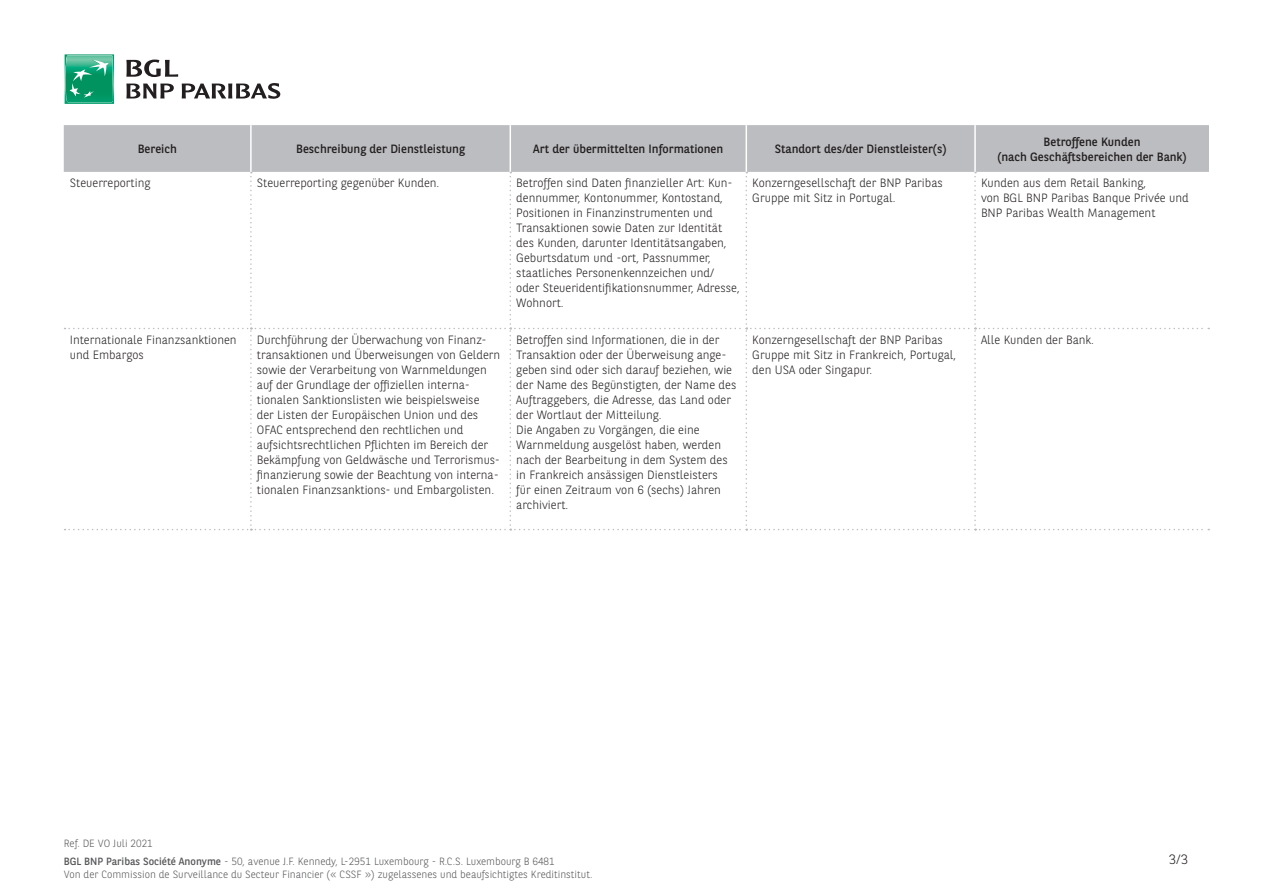
<style>
.page{position:relative;width:1263px;height:893px;background:#fff}
.page>*{position:absolute;margin:0;border:0;box-sizing:border-box;transform-origin:0 0}
.t1{font:300 13.5px "BNPP Sans";color:#231f20}
.t2{font:300 12px/15px "BNPP Sans";color:#231f20}
.t3{font:12px/15px "BNPP Sans";color:#231f20;text-align:center}
.t4{font:300 10.5px/18px "BNPP Sans";color:#57585a}
.s1{font-weight:400}
</style>
<div class="page">
<svg style="left:126px;top:60px;width:52px;height:17px"></svg>
<svg style="left:126px;top:84px;width:48px;height:14px"></svg>
<svg style="left:182px;top:83px;width:98px;height:16px"></svg>
<svg style="left:65px;top:54px;width:49px;height:50px;background:#2fab82"></svg>
<div style="left:64px;top:125px;width:1145px;height:47px;background:#bcbdc0"></div>
<hr style="left:250px;top:125px;width:2px;height:47px;background:#fff">
<hr style="left:509px;top:125px;width:2px;height:47px;background:#fff">
<hr style="left:745px;top:125px;width:2px;height:47px;background:#fff">
<hr style="left:974px;top:125px;width:2px;height:47px;background:#fff">
<svg style="left:65px;top:172px;width:1144px;height:358px"></svg>
<p class="t3" style="left:138px;top:141px;width:41px">Bereich</p>
<p class="t3" style="left:296px;top:141px;width:170px">Beschreibung der Dienstleistung</p>
<p class="t3" style="left:533px;top:141px;width:191px">Art der übermittelten Informationen</p>
<p class="t3" style="left:775px;top:141px;width:173px">Standort des/der Dienstleister(s)</p>
<p class="t3" style="left:997px;top:133px;width:191px">Betroffene Kunden<br>(nach Geschäftsbereichen der Bank)</p>
<p class="t2" style="left:70px;top:175px;width:82px">Steuerreporting</p>
<p class="t2" style="left:257px;top:175px;width:184px">Steuerreporting gegenüber Kunden.</p>
<p class="t2" style="left:516px;top:175px;width:225px">Betroffen sind Daten finanzieller Art: Kun&shy;dennummer, Kontonummer, Kontostand, Positionen in Finanzinstrumenten und Transaktionen sowie Daten zur Identität des Kunden, darunter Identitätsangaben, Geburtsdatum und ‑ort, Passnummer, staatliches Personenkennzeichen und/ oder Steueridentifikationsnummer, Adresse, Wohnort.</p>
<p class="t2" style="left:752px;top:175px;width:192px">Konzerngesellschaft der BNP Paribas<br>Gruppe mit Sitz in Portugal.</p>
<p class="t2" style="left:981px;top:175px;width:209px">Kunden aus dem Retail Banking,<br>von BGL BNP Paribas Banque Privée und<br>BNP Paribas Wealth Management</p>
<p class="t2" style="left:70px;top:331px;width:168px">Internationale Finanzsanktionen und Embargos</p>
<p class="t2" style="left:257px;top:331px;width:245px">Durchführung der Überwachung von Finanz&shy;transaktionen und Überweisungen von Geldern sowie der Verarbeitung von Warnmeldungen auf der Grundlage der offiziellen interna&shy;tionalen Sanktionslisten wie beispielsweise<br>der Listen der Europäischen Union und des OFAC entsprechend den rechtlichen und aufsichtsrechtlichen Pflichten im Bereich der Bekämpfung von Geldwäsche und Terrorismus&shy;finanzierung sowie der Beachtung von interna&shy;tionalen Finanzsanktions- und Embargolisten.</p>
<p class="t2" style="left:516px;top:331px;width:222px">Betroffen sind Informationen, die in der Transaktion oder der Überweisung ange&shy;geben sind oder sich darauf beziehen, wie der Name des Begünstigten, der Name des Auftraggebers, die Adresse, das Land oder der Wortlaut der Mitteilung.</p>
<p class="t2" style="left:752px;top:331px;width:205px">Konzerngesellschaft der BNP Paribas<br>Gruppe mit Sitz in Frankreich, Portugal, den USA oder Singapur.</p>
<p class="t2" style="left:981px;top:331px;width:114px">Alle Kunden der Bank.</p>
<p class="t2" style="left:516px;top:421px;width:213px">Die Angaben zu Vorgängen, die eine Warnmeldung ausgelöst haben, werden nach der Bearbeitung in dem System des in Frankreich ansässigen Dienstleisters für einen Zeitraum von 6 (sechs) Jahren archiviert.</p>
<p class="t4" style="left:64px;top:834px;width:492px">Ref. DE VO Juli 2021<br><span class="s1">BGL BNP Paribas Société Anonyme</span> - 50, avenue J.F. Kennedy, L-2951 Luxembourg - R.C.S. Luxembourg B 6481</p>
<p class="t4" style="left:64px;top:865px;width:530px">Von der Commission de Surveillance du Secteur Financier (« CSSF ») zugelassenes und beaufsichtigtes Kreditinstitut.</p>
<p class="t1" style="left:1169px;top:850px;width:21px">3/3</p>
</div>
